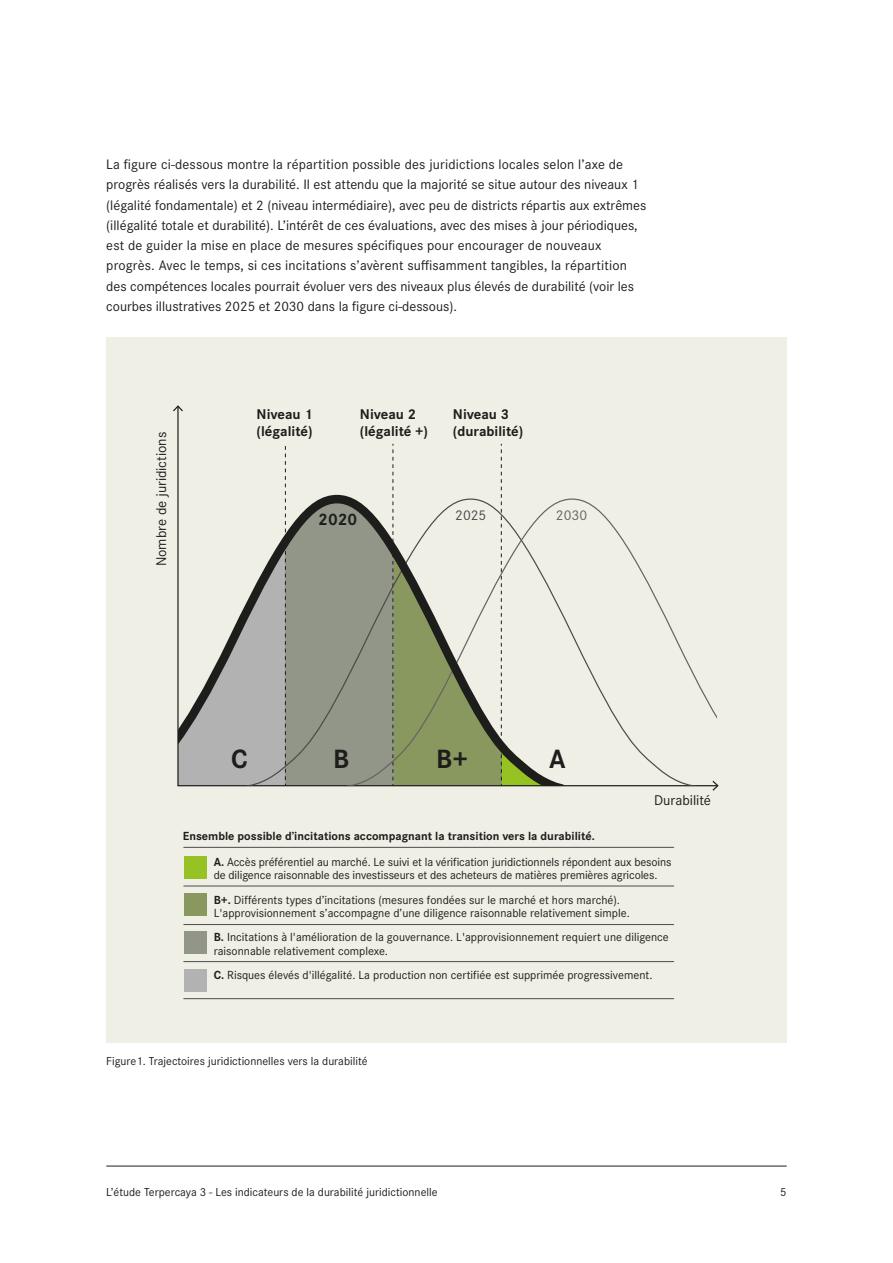
<style>
.page{position:relative;width:893px;height:1263px;background:#fff}
.page>*{position:absolute;margin:0;border:0;box-sizing:border-box;transform-origin:0 0}
.t1{font:700 27.45px "Corporate S";color:#1d1d1b}
.t2{font:700 17.1px "Corporate S";color:#1d1d1b}
.t3{font:700 14.7px/17.5px "Corporate S";color:#1d1d1b}
.t4{font:14.7px "Corporate S";color:#1d1d1b}
.t5{font:14.7px "Corporate S";color:#4b4b4a}
.t6{font:14.7px "Corporate S";color:#646463}
.t7{font:14.25px/20.2px "Corporate S";color:#1d1d1b}
.t8{font:12.15px/24.5px "Corporate S";color:#1d1d1b}
.t9{font:12px "Corporate S";color:#1d1d1b}
.s1{font-weight:700}
</style>
<div class="page">
<hr style="left:106px;top:1166px;width:681px;height:1px;background:#1d1d1b">
<div style="left:106px;top:337px;width:681px;height:705px;background:#efefe6"></div>
<svg style="left:177px;top:411px;width:535px;height:376px"></svg>
<svg style="left:173px;top:405px;width:10px;height:6px"></svg>
<svg style="left:712px;top:784px;width:7px;height:7px"></svg>
<svg style="left:285px;top:444px;width:276px;height:47px"></svg>
<svg style="left:570px;top:498px;width:147px;height:288px"></svg>
<svg style="left:178px;top:491px;width:392px;height:295px"></svg>
<div style="left:184px;top:856px;width:22px;height:22px;background:#97c223"></div>
<div style="left:184px;top:894px;width:22px;height:22px;background:#89985e"></div>
<div style="left:184px;top:931px;width:22px;height:23px;background:#919688"></div>
<div style="left:184px;top:969px;width:22px;height:23px;background:#b2b2b2"></div>
<hr style="left:184px;top:886px;width:490px;height:1px;background:#4b4b4a">
<hr style="left:184px;top:924px;width:490px;height:1px;background:#4b4b4a">
<hr style="left:184px;top:847px;width:490px;height:1px;background:#4b4b4a">
<hr style="left:184px;top:961px;width:490px;height:1px;background:#4b4b4a">
<hr style="left:184px;top:998px;width:490px;height:1px;background:#4b4b4a">
<p class="t7" style="left:106px;top:154px;width:541px">La figure ci-dessous montre la répartition possible des juridictions locales selon l’axe de progrès réalisés vers la durabilité. Il est attendu que la majorité se situe autour des niveaux 1 (légalité fondamentale) et 2 (niveau intermédiaire), avec peu de districts répartis aux extrêmes (illégalité totale et durabilité). L’intérêt de ces évaluations, avec des mises à jour périodiques, est de guider la mise en place de mesures spécifiques pour encourager de nouveaux progrès. Avec le temps, si ces incitations s’avèrent suffisamment tangibles, la répartition des compétences locales pourrait évoluer vers des niveaux plus élevés de durabilité (voir les courbes illustratives 2025 et 2030 dans la figure ci-dessous).</p>
<p class="t4" style="left:152px;top:566px;width:136px;rotate:-90deg">Nombre de juridictions</p>
<p class="t3" style="left:257px;top:404px;width:58px">Niveau 1 (légalité)</p>
<p class="t3" style="left:360px;top:404px;width:69px">Niveau 2 (légalité +)</p>
<p class="t3" style="left:453px;top:404px;width:72px">Niveau 3 (durabilité)</p>
<p class="t2" style="left:318px;top:507px;width:40px">2020</p>
<p class="t5" style="left:455px;top:506px;width:33px">2025</p>
<p class="t6" style="left:556px;top:506px;width:33px">2030</p>
<h1 class="t1" style="left:231px;top:739px;width:18px">C</h1>
<h1 class="t1" style="left:333px;top:739px;width:18px">B</h1>
<h1 class="t1" style="left:436px;top:739px;width:33px">B+</h1>
<h1 class="t1" style="left:549px;top:739px;width:18px">A</h1>
<p class="t4" style="left:654px;top:791px;width:58px">Durabilité</p>
<p class="t8" style="left:214px;top:822px;width:459px;line-height:26px;text-indent:-31px"><span class="s1">Ensemble possible d’incitations accompagnant la transition vers la durabilité.<br>A.</span> Accès préférentiel au marché. Le suivi et la vérification juridictionnels répondent aux besoins</p>
<p class="t8" style="left:214px;top:862px;width:445px">de diligence raisonnable des investisseurs et des acheteurs de matières premières agricoles.<br><span class="s1">B+.</span> Différents types d’incitations (mesures fondées sur le marché et hors marché).</p>
<p class="t8" style="left:214px;top:900px;width:457px">L'approvisionnement s’accompagne d’une diligence raisonnable relativement simple.<br><span class="s1">B.</span> Incitations à l'amélioration de la gouvernance. L'approvisionnement requiert une diligence</p>
<p class="t8" style="left:214px;top:938px;width:440px">raisonnable relativement complexe.<br><span class="s1">C.</span> Risques élevés d'illégalité. La production non certifiée est supprimée progressivement.</p>
<p class="t9" style="left:106px;top:1053px;width:263px">Figure1. Trajectoires juridictionnelles vers la durabilité</p>
<p class="t9" style="left:106px;top:1184px;width:333px">L’étude Terpercaya 3 - Les indicateurs de la durabilité juridictionnelle</p>
<p class="t9" style="left:780px;top:1184px;width:8px">5</p>
</div>
